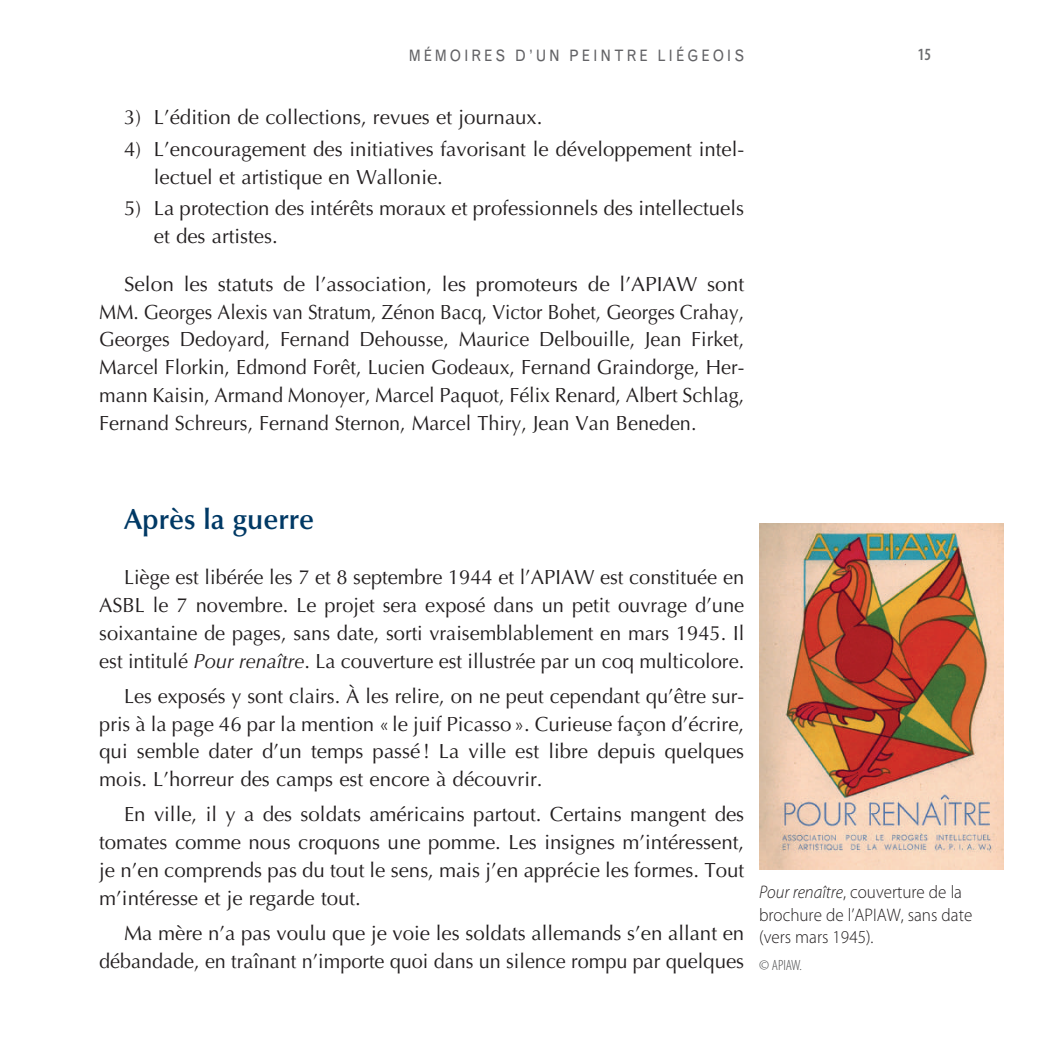
<style>
.page{position:relative;width:1042px;height:1042px;background:#fff}
.page>*{position:absolute;margin:0;border:0;box-sizing:border-box;transform-origin:0 0}
.t1{font:600 28.88px "Optima LT Std";color:#003965}
.t2{font:20.47px/27.8px "Optima LT Std";color:#231f20;text-align:justify}
.t3{font:300 18.2px/22.4px "Myriad Pro";color:#231f20;scale:.94 1}
.t4{font:600 condensed 17.15px "Myriad Pro";color:#6c6d70;scale:.95 1}
.t5{font:15.75px "Grotesque MT Std";letter-spacing:.2em;color:#636366;scale:.9 1}
.t6{font:300 condensed 14.88px "Myriad Pro";color:#4b4c4d}
.s1{font-style:italic}
</style>
<div class="page">
<img style="left:759px;top:523px;width:244px;height:346px">
<p class="t5" style="left:409px;top:46px;width:374px">MÉMOIRES D’UN PEINTRE LIÉGEOIS</p>
<p class="t4" style="left:918px;top:45px;width:15px">15</p>
<p class="t2" style="left:124px;top:104px;width:420px">3) L’édition de collections, revues et journaux.</p>
<p class="t2" style="left:154px;top:135px;width:592px;text-indent:-30px">4) L’encouragement des initiatives favorisant le développement intel&shy;lectuel et artistique en Wallonie.</p>
<p class="t2" style="left:154px;top:195px;width:592px;text-indent:-30px">5) La protection des intérêts moraux et professionnels des intellectuels et des artistes.</p>
<p class="t2" style="left:99px;top:270px;width:646px;text-indent:25px">Selon les statuts de l’association, les promoteurs de l’APIAW sont MM. Georges Alexis van Stratum, Zénon Bacq, Victor Bohet, Georges Crahay, Georges Dedoyard, Fernand Dehousse, Maurice Delbouille, Jean Firket, Marcel Florkin, Edmond Forêt, Lucien Godeaux, Fernand Graindorge, Her&shy;mann Kaisin, Armand Monoyer, Marcel Paquot, Félix Renard, Albert Schlag, Fernand Schreurs, Fernand Sternon, Marcel Thiry, Jean Van Beneden.</p>
<h1 class="t1" style="left:124px;top:502px;width:191px">Après la guerre</h1>
<p class="t2" style="left:99px;top:564px;width:646px;text-indent:25px">Liège est libérée les 7 et 8 septembre 1944 et l’APIAW est constituée en ASBL le 7 novembre. Le projet sera exposé dans un petit ouvrage d’une soixantaine de pages, sans date, sorti vraisemblablement en mars 1945. Il est intitulé <span class="s1">Pour renaître</span>. La couverture est illustrée par un coq multicolore.</p>
<p class="t2" style="left:99px;top:682px;width:646px;text-indent:25px">Les exposés y sont clairs. À les relire, on ne peut cependant qu’être sur&shy;pris à la page 46 par la mention « le juif Picasso». Curieuse façon d’écrire, qui semble dater d’un temps passé ! La ville est libre depuis quelques mois. L’horreur des camps est encore à découvrir.</p>
<p class="t2" style="left:99px;top:801px;width:646px;text-indent:25px">En ville, il y a des soldats américains partout. Certains mangent des tomates comme nous croquons une pomme. Les insignes m’intéressent, je n’en comprends pas du tout le sens, mais j’en apprécie les formes. Tout m’intéresse et je regarde tout.</p>
<p class="t2" style="left:99px;top:919px;width:646px;text-align:right">Ma mère n’a pas voulu que je voie les soldats allemands s’en allant en débandade, en traînant n’importe quoi dans un silence rompu par quelques</p>
<p class="t3" style="left:759px;top:881px;width:228px"><span class="s1">Pour renaître</span>, couverture de la brochure de l’APIAW, sans date (vers mars 1945).</p>
<p class="t6" style="left:759px;top:957px;width:44px">© APIAW.</p>
</div>
